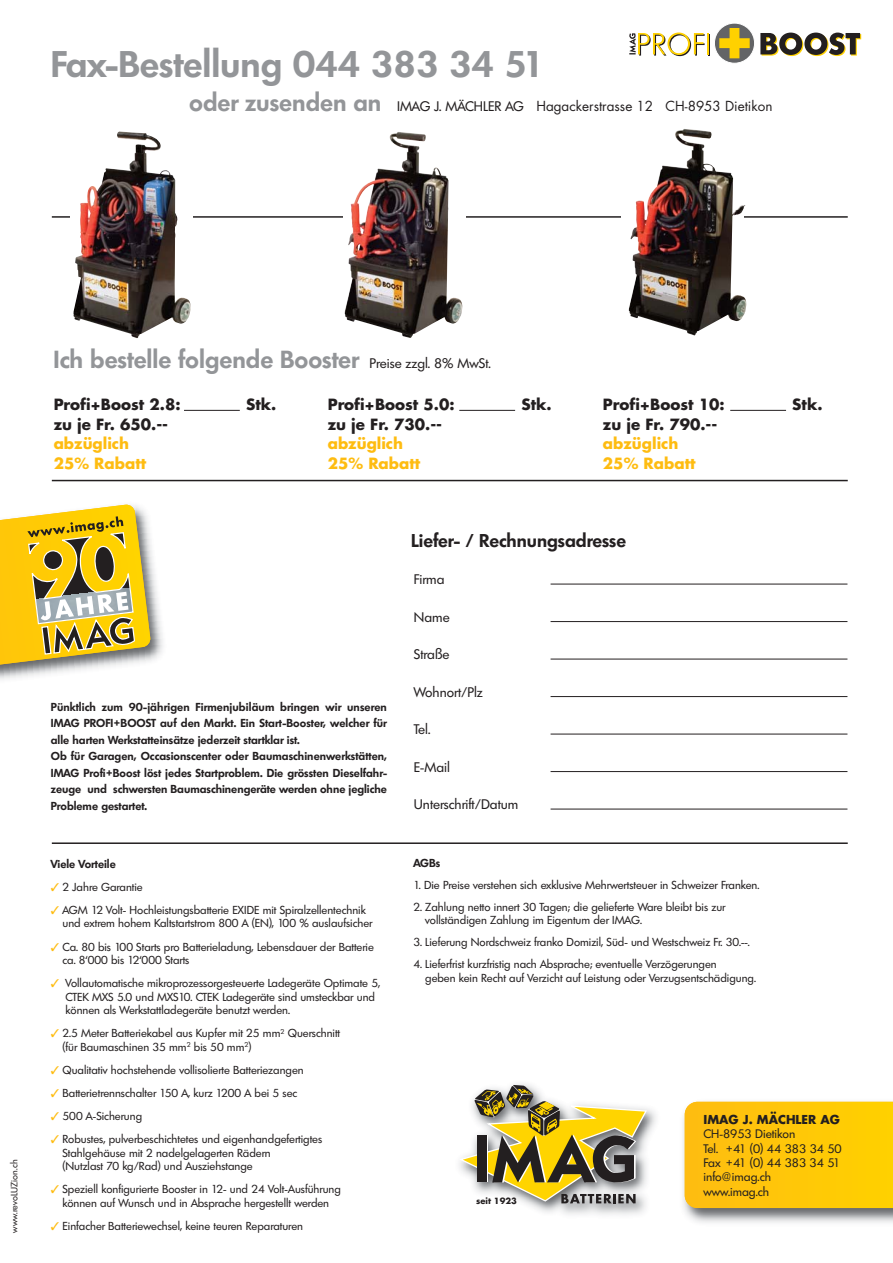
<style>
.page{position:relative;width:893px;height:1263px;background:#fff}
.page>*{position:absolute;margin:0;border:0;box-sizing:border-box;transform-origin:0 0}
.t1{font:600 36px "Limerick";color:#939598}
.t2{font:600 24px "Limerick";color:#939598}
.t3{font:600 18px "Limerick";color:#231f20}
.t4{font:700 15.15px/19.6px "Futura";color:#231f20}
.t5{font:700 15.15px/19.6px "Futura";color:#febc11}
.t6{font:13.5px "Futura";color:#231f20}
.t7{font:13.5px "Limerick";color:#231f20}
.t8{font:12px/14.4px "Limerick";color:#231f20}
.t9{font:700 12px "Futura";color:#231f20}
.t10{font:11.25px/13.5px "Limerick";color:#231f20}
.t11{font:600 11.25px/16.5px "Limerick";color:#231f20}
.t12{font:9px "Limerick";letter-spacing:.01em;color:#231f20}
.t13{font:700 8.4px "Futura";color:#231f20}
.s1{font-family:"Limerick";font-weight:600;font-size:24px;color:#939598}
.s2{font-family:"Limerick"}
.s3{font-weight:400;font-size:13.5px;color:#231f20}
.s4{color:#febc11}
</style>
<div class="page">
<hr style="left:52px;top:216px;width:795px;height:2px;background:#231f20">
<img style="left:683px;top:1101px;width:209px;height:122px">
<svg style="left:684px;top:1102px;width:208px;height:106px;background:#fec609"></svg>
<hr style="left:550px;top:584px;width:297px;height:1px;background:#231f20">
<hr style="left:550px;top:621px;width:297px;height:1px;background:#231f20">
<hr style="left:550px;top:659px;width:297px;height:1px;background:#231f20">
<hr style="left:550px;top:696px;width:297px;height:1px;background:#231f20">
<hr style="left:550px;top:734px;width:297px;height:1px;background:#231f20">
<hr style="left:550px;top:771px;width:297px;height:1px;background:#231f20">
<hr style="left:550px;top:809px;width:297px;height:1px;background:#231f20">
<hr style="left:184px;top:410px;width:56px;height:1px;background:#231f20">
<hr style="left:730px;top:410px;width:56px;height:1px;background:#231f20">
<hr style="left:459px;top:410px;width:56px;height:1px;background:#231f20">
<img style="left:0;top:545px;width:163px;height:135px">
<hr style="left:52px;top:842px;width:795px;height:2px;background:#231f20">
<hr style="left:52px;top:480px;width:795px;height:1px;background:#231f20">
<div style="left:70px;top:210px;width:123px;height:14px;background:#fff"></div>
<div style="left:343px;top:210px;width:123px;height:14px;background:#fff"></div>
<div style="left:621px;top:208px;width:123px;height:15px;background:#fff"></div>
<img style="left:344px;top:132px;width:119px;height:206px">
<img style="left:628px;top:129px;width:119px;height:206px">
<img style="left:73px;top:131px;width:118px;height:207px">
<svg style="left:714px;top:23px;width:40px;height:40px"></svg>
<svg style="left:719px;top:28px;width:30px;height:30px"></svg>
<hr style="left:708px;top:34px;width:2px;height:22px;background:#231f20">
<svg style="left:629px;top:33px;width:79px;height:23px"></svg>
<svg style="left:760px;top:33px;width:101px;height:23px"></svg>
<img style="left:513px;top:1083px;width:143px;height:132px">
<svg style="left:459px;top:1085px;width:189px;height:118px"></svg>
<svg style="left:0;top:504px;width:151px;height:171px;background:#d5ba4e"></svg>
<h1 class="t1" style="left:51px;top:47px;width:496px">Fax-Bestellung 044 383 34 51</h1>
<p class="t6" style="left:189px;top:99px;width:585px"><span class="s1">oder zusenden an</span> <span class="s2">IMAG J. MÄCHLER AG</span> Hagackerstrasse 12 CH-8953 Dietikon</p>
<p class="t12" style="left:10px;top:1233px;width:75px;rotate:-90deg">www.revoLUZion.ch</p>
<h2 class="t2" style="left:54px;top:348px;width:438px">Ich bestelle folgende Booster <span class="s3">Preise zzgl. 8% MwSt.</span></h2>
<h3 class="t4" style="left:54px;top:396px;width:128px">Profi+Boost 2.8: zu je Fr. 650.--</h3>
<h3 class="t5" style="left:54px;top:435px;width:94px">abzüglich<br>25% Rabatt</h3>
<h3 class="t4" style="left:246px;top:396px;width:32px">Stk.</h3>
<h3 class="t4" style="left:328px;top:396px;width:128px">Profi+Boost 5.0: zu je Fr. 730.--</h3>
<h3 class="t5" style="left:328px;top:435px;width:94px">abzüglich<br>25% Rabatt</h3>
<h3 class="t4" style="left:603px;top:396px;width:123px">Profi+Boost 10: zu je Fr. 790.--</h3>
<h3 class="t5" style="left:603px;top:435px;width:94px">abzüglich<br>25% Rabatt</h3>
<h3 class="t4" style="left:521px;top:396px;width:32px">Stk.</h3>
<h3 class="t4" style="left:792px;top:396px;width:32px">Stk.</h3>
<p class="t11" style="left:51px;top:699px;width:337px">Pünktlich zum 90-jährigen Firmenjubiläum bringen wir unseren IMAG PROFI+BOOST auf den Markt. Ein Start-Booster, welcher für alle harten Werkstatteinsätze jederzeit startklar ist.<br>Ob für Garagen, Occasionscenter oder Baumaschinenwerkstätten, IMAG Profi+Boost löst jedes Startproblem. Die grössten Dieselfahr&shy;zeuge und schwersten Baumaschinengeräte werden ohne jegliche Probleme gestartet.</p>
<p class="t11" style="left:51px;top:856px;width:66px">Viele Vorteile</p>
<p class="t10" style="left:51px;top:881px;width:93px"><span class="s4">✓</span> 2 Jahre Garantie</p>
<p class="t10" style="left:62px;top:904px;width:311px;text-indent:-12px"><span class="s4">✓</span> AGM 12 Volt- Hochleistungsbatterie EXIDE mit Spiralzellentechnik und extrem hohem Kaltstartstrom 800 A (EN), 100 % auslaufsicher</p>
<p class="t10" style="left:62px;top:941px;width:313px;text-indent:-12px"><span class="s4">✓</span> Ca. 80 bis 100 Starts pro Batterieladung, Lebensdauer der Batterie ca. 8‘000 bis 12‘000 Starts</p>
<p class="t10" style="left:66px;top:977px;width:316px;text-indent:-15px"><span class="s4">✓</span> Vollautomatische mikroprozessorgesteuerte Ladegeräte Optimate 5,<br>CTEK MXS 5.0 und MXS10. CTEK Ladegeräte sind umsteckbar und können als Werkstattladegeräte benutzt werden.</p>
<p class="t10" style="left:62px;top:1027px;width:279px;text-indent:-12px"><span class="s4">✓</span> 2.5 Meter Batteriekabel aus Kupfer mit 25 mm<sup>2</sup> Querschnitt (für Baumaschinen 35 mm<sup>2</sup> bis 50 mm<sup>2</sup>)</p>
<p class="t10" style="left:51px;top:1064px;width:254px"><span class="s4">✓</span> Qualitativ hochstehende vollisolierte Batteriezangen</p>
<p class="t10" style="left:51px;top:1087px;width:248px"><span class="s4">✓</span> Batterietrennschalter 150 A, kurz 1200 A bei 5 sec</p>
<p class="t10" style="left:51px;top:1110px;width:93px"><span class="s4">✓</span> 500 A-Sicherung</p>
<p class="t10" style="left:62px;top:1133px;width:261px;text-indent:-12px"><span class="s4">✓</span> Robustes, pulverbeschichtetes und eigenhandgefertigtes<br>Stahlgehäuse mit 2 nadelgelagerten Rädern<br>(Nutzlast 70 kg/Rad) und Ausziehstange</p>
<p class="t10" style="left:51px;top:1183px;width:291px;text-align:center"><span class="s4">✓</span> Speziell konfigurierte Booster in 12- und 24 Volt-Ausführung können auf Wunsch und in Absprache hergestellt werden</p>
<p class="t10" style="left:51px;top:1220px;width:254px"><span class="s4">✓</span> Einfacher Batteriewechsel, keine teuren Reparaturen</p>
<h3 class="t3" style="left:411px;top:533px;width:216px">Liefer- / Rechnungsadresse</h3>
<p class="t7" style="left:414px;top:573px;width:32px">Firma</p>
<p class="t7" style="left:414px;top:610px;width:37px">Name</p>
<p class="t7" style="left:414px;top:648px;width:37px">Straße</p>
<p class="t7" style="left:414px;top:685px;width:70px">Wohnort/Plz</p>
<p class="t7" style="left:414px;top:723px;width:18px">Tel.</p>
<p class="t7" style="left:414px;top:760px;width:38px">E-Mail</p>
<p class="t7" style="left:414px;top:798px;width:106px">Unterschrift/Datum</p>
<p class="t11" style="left:413px;top:855px;width:28px">AGBs</p>
<p class="t10" style="left:413px;top:879px;width:347px">1. Die Preise verstehen sich exklusive Mehrwertsteuer in Schweizer Franken.</p>
<p class="t10" style="left:425px;top:901px;width:302px;text-indent:-12px">2. Zahlung netto innert 30 Tagen; die gelieferte Ware bleibt bis zur vollständigen Zahlung im Eigentum der IMAG.</p>
<p class="t10" style="left:413px;top:936px;width:338px">3. Lieferung Nordschweiz franko Domizil, Süd- und Westschweiz Fr. 30.--.</p>
<p class="t10" style="left:425px;top:958px;width:332px;text-indent:-12px">4. Lieferfrist kurzfristig nach Absprache; eventuelle Verzögerungen<br>geben kein Recht auf Verzicht auf Leistung oder Verzugsentschädigung.</p>
<p class="t13" style="left:476px;top:1197px;width:42px">seit 1923</p>
<p class="t9" style="left:703px;top:1114px;width:138px">IMAG J. MÄCHLER AG</p>
<p class="t8" style="left:703px;top:1128px;width:140px">CH-8953 Dietikon<br>Tel. +41 (0) 44 383 34 50<br>Fax +41 (0) 44 383 34 51 info@imag.ch<br>www.imag.ch</p>
</div>
